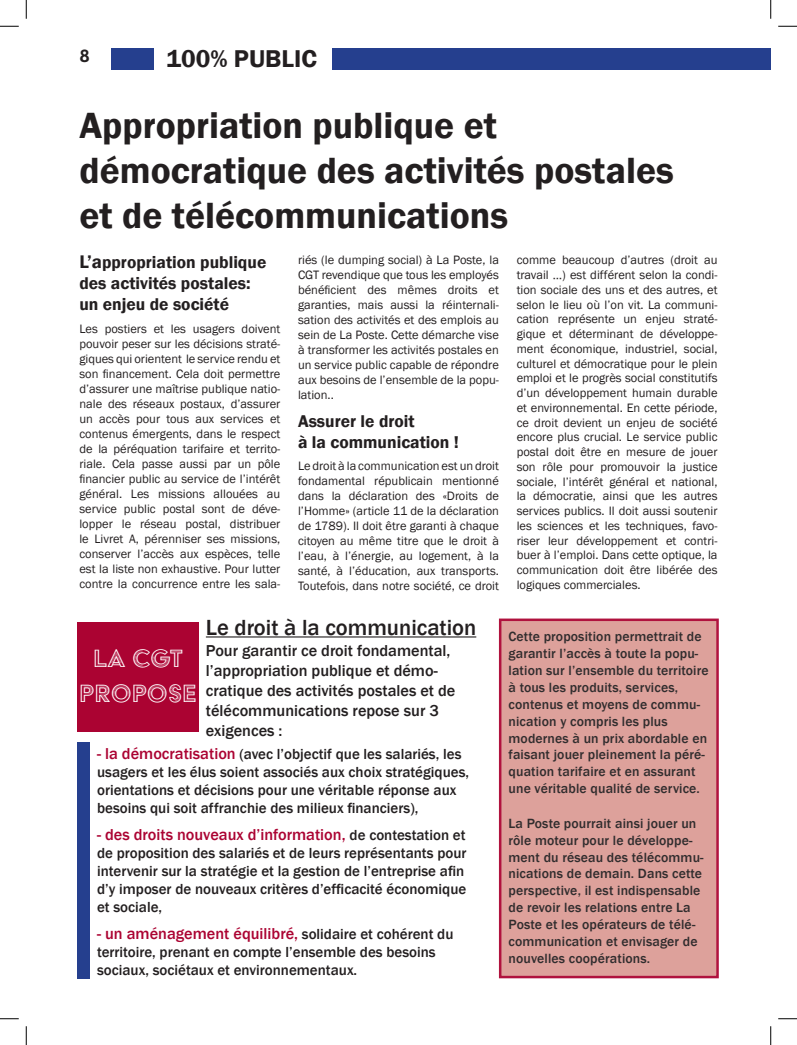
<style>
.page{position:relative;width:797px;height:1045px;background:#fff}
.page>*{position:absolute;margin:0;border:0;box-sizing:border-box;transform-origin:0 0}
._02-Titre_minuscule{font:600 37.5px/45px "Franklin Gothic";color:#231f20}
._05-Article{font:28.75px/34.5px "Acier BAT Text Gris";color:#fff;text-align:center}
._01-TITRE_CHAPITRE{font:600 25px "Franklin Gothic";color:#231f20}
._04-chapeau{font:500 22.5px "Franklin Gothic";color:#231f20}
._02-Titre_minuscule-2{font:600 17.5px/21px "Franklin Gothic";color:#231f20}
._05-Article-2{font:600 17.5px/21px "Franklin Gothic";color:#231f20}
.t1{font:700 17.5px "Aller";color:#231f20}
._04-chapeau-2{font:500 16.25px/20px "Franklin Gothic";color:#231f20}
._04-chapeau-3{font:500 16.25px "Franklin Gothic";color:#ab0332}
._04-chapeau-4{font:500 15px/18px "Franklin Gothic";color:#231f20}
.t2{font:500 13.75px/16.9px "Franklin Gothic";letter-spacing:.01em;color:#231f20}
._05-Article-3{font:12.5px/15px "Franklin Gothic";color:#231f20;text-align:justify}
.s1{font-size:18.75px}
.s2{font-size:16.25px;color:#ab0332}
.s3{font-size:15px;color:#231f20}
</style>
<div class="page">
<div style="left:332px;top:48px;width:438px;height:22px;background:#253f8e"></div>
<div style="left:111px;top:48px;width:43px;height:22px;background:#253f8e"></div>
<hr style="left:206px;top:636px;width:270px;height:1px;background:#231f20">
<div style="left:500px;top:620px;width:217px;height:357px;background:#db9b95"></div>
<div style="left:499px;top:618px;width:219px;height:360px;border:2px solid #ab0332"></div>
<div style="left:77px;top:622px;width:122px;height:109px;background:#ab0332"></div>
<div style="left:77px;top:742px;width:13px;height:236px;background:#253f8e"></div>
<svg style="left:0;top:25px;width:19px;height:2px"></svg>
<svg style="left:778px;top:25px;width:19px;height:2px"></svg>
<svg style="left:0;top:1018px;width:19px;height:1px"></svg>
<svg style="left:778px;top:1018px;width:19px;height:1px"></svg>
<svg style="left:25px;top:0;width:2px;height:19px"></svg>
<svg style="left:25px;top:1026px;width:2px;height:19px"></svg>
<svg style="left:770px;top:0;width:1px;height:19px"></svg>
<svg style="left:770px;top:1026px;width:1px;height:19px"></svg>
<h3 class="t1" style="left:79px;top:45px;width:12px">8</h3>
<p class="_01-TITRE_CHAPITRE" style="left:167px;top:43px;width:152px">100% PUBLIC</p>
<p class="_02-Titre_minuscule" style="left:79px;top:103px;width:596px">Appropriation publique et démocratique des activités postales et de télécommunications</p>
<p class="_02-Titre_minuscule-2" style="left:79px;top:252px;width:188px"><span class="s1">L’a</span>ppropriation publique des activités postales: un enjeu de société</p>
<p class="_05-Article-3" style="left:79px;top:321px;width:202px">Les postiers et les usagers doivent pouvoir peser sur les décisions straté&shy;giques qui orientent le service rendu et son financement. Cela doit permettre d’assurer une maîtrise publique natio&shy;nale des réseaux postaux, d’assurer un accès pour tous aux services et contenus émergents, dans le respect de la péréquation tarifaire et territo&shy;riale. Cela passe aussi par un pôle financier public au service de l’intérêt général. Les missions allouées au service public postal sont de déve&shy;lopper le réseau postal, distribuer le Livret A, pérenniser ses missions, conserver l’accès aux espèces, telle est la liste non exhaustive. Pour lutter contre la concurrence entre les sala-</p>
<p class="_05-Article-3" style="left:298px;top:253px;width:202px">riés (le dumping social) à La Poste, la CGT revendique que tous les employés bénéficient des mêmes droits et garanties, mais aussi la réinternali&shy;sation des activités et des emplois au sein de La Poste. Cette démarche vise à transformer les activités postales en un service public capable de répondre aux besoins de l’ensemble de la popu&shy;lation..</p>
<p class="_05-Article-2" style="left:298px;top:411px;width:162px">Assurer le droit<br>à la communication !</p>
<p class="_05-Article-3" style="left:298px;top:459px;width:202px">Le droit à la communication est un droit fondamental républicain mentionné dans la déclaration des «Droits de l’Homme» (article 11 de la déclaration de 1789). Il doit être garanti à chaque citoyen au même titre que le droit à l’eau, à l’énergie, au logement, à la santé, à l’éducation, aux transports.<br>Toutefois, dans notre société, ce droit</p>
<p class="_05-Article-3" style="left:516px;top:253px;width:202px">comme beaucoup d’autres (droit au travail …) est différent selon la condi&shy;tion sociale des uns et des autres, et selon le lieu où l’on vit. La communi&shy;cation représente un enjeu straté&shy;gique et déterminant de développe&shy;ment économique, industriel, social, culturel et démocratique pour le plein emploi et le progrès social constitutifs d’un développement humain durable et environnemental. En cette période, ce droit devient un enjeu de société encore plus crucial. Le service public postal doit être en mesure de jouer son rôle pour promouvoir la justice sociale, l’intérêt général et national, la démocratie, ainsi que les autres services publics. Il doit aussi soutenir les sciences et les techniques, favo&shy;riser leur développement et contri&shy;buer à l’emploi. Dans cette optique, la communication doit être libérée des logiques commerciales.</p>
<p class="_04-chapeau" style="left:206px;top:614px;width:272px">Le droit à la communication</p>
<p class="_04-chapeau-2" style="left:206px;top:641px;width:251px">Pour garantir ce droit fondamental, l’appropriation publique et démo&shy;cratique des activités postales et de télécommunications repose sur 3 exigences :</p>
<p class="_04-chapeau-4" style="left:97px;top:745px;width:373px"><span class="s2">- la démocratisation</span> (avec l’objectif que les salariés, les usagers et les élus soient associés aux choix stratégiques, orientations et décisions pour une véritable réponse aux besoins qui soit affranchie des milieux financiers),</p>
<p class="_04-chapeau-3" style="left:97px;top:824px;width:370px">- des droits nouveaux d’information, <span class="s3">de contestation et</span></p>
<p class="_04-chapeau-4" style="left:97px;top:844px;width:371px">de proposition des salariés et de leurs représentants pour intervenir sur la stratégie et la gestion de l’entreprise afin d’y imposer de nouveaux critères d’efficacité économique et sociale,</p>
<p class="_04-chapeau-3" style="left:97px;top:923px;width:358px">- un aménagement équilibré, <span class="s3">solidaire et cohérent du</span></p>
<p class="_04-chapeau-4" style="left:97px;top:942px;width:340px">territoire, prenant en compte l’ensemble des besoins sociaux, sociétaux et environnementaux.</p>
<p class="_05-Article" style="left:79px;top:641px;width:118px">LA CGT<br>PROPOSE</p>
<p class="t2" style="left:508px;top:628px;width:202px">Cette proposition permettrait de garantir l’accès à toute la popu&shy;lation sur l’ensemble du territoire à tous les produits, services, contenus et moyens de commu&shy;nication y compris les plus modernes à un prix abordable en faisant jouer pleinement la péré&shy;quation tarifaire et en assurant une véritable qualité de service.</p>
<p class="t2" style="left:508px;top:815px;width:197px">La Poste pourrait ainsi jouer un rôle moteur pour le développe&shy;ment du réseau des télécommu&shy;nications de demain. Dans cette perspective, il est indispensable de revoir les relations entre La<br>Poste et les opérateurs de télé&shy;communication et envisager de nouvelles coopérations.</p>
</div>
